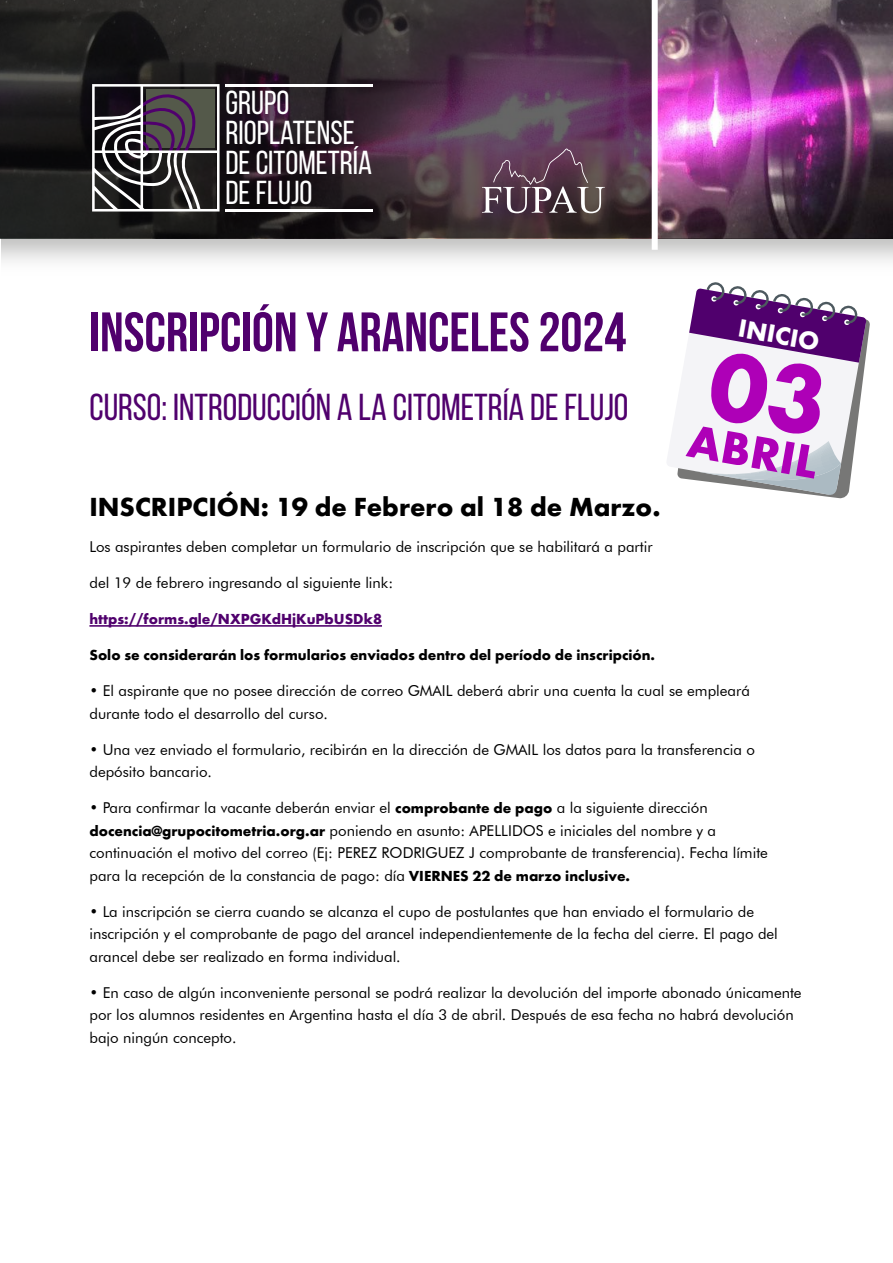
<style>
.page{position:relative;width:893px;height:1263px;background:#fff}
.page>*{position:absolute;margin:0;border:0;box-sizing:border-box;transform-origin:0 0}
.t1{font:700 55.5px "Bebas Neue";color:#50006d}
.t2{font:700 48px "Futura";color:#ae00b7}
.t3{font:37.5px "Bebas Neue";color:#50006d}
.t4{font:33.15px/30px "Bebas Neue";color:#fff}
.t5{font:700 27px "Futura";color:#000}
.t6{font:700 25.95px "Futura";color:#fff}
.t7{font:15px/22.5px "Futura BT";color:#000}
.t8{font:700 15px "Futura";color:#000}
.t9{font:700 15px "Futura";color:#50006d}
.s1{font-family:"Futura";font-weight:700}
</style>
<div class="page">
<hr style="left:89px;top:625px;width:293px;height:2px;background:#50006d">
<img style="left:658px;top:0;width:235px;height:238px">
<svg style="left:0;top:0;width:652px;height:238px;background:#342831"></svg>
<svg style="left:92px;top:84px;width:128px;height:128px;background:#565256"></svg>
<hr style="left:226px;top:84px;width:147px;height:3px;background:#fff">
<hr style="left:226px;top:209px;width:147px;height:2px;background:#fff">
<svg style="left:482px;top:148px;width:123px;height:65px;background:#6b5260"></svg>
<div style="left:2px;top:238px;width:891px;height:45px;background:linear-gradient(to bottom,#cbcbca,#fff)"></div>
<div style="left:652px;top:0;width:6px;height:250px;background:#fff"></div>
<svg style="left:666px;top:280px;width:204px;height:218px"></svg>
<h3 class="t4" style="left:225px;top:88px;width:148px">GRUPO<br>RIOPLATENSE<br>DE CITOMETRÍA<br>DE FLUJO</h3>
<h1 class="t1" style="left:89px;top:302px;width:538px">INSCRIPCIÓN y ARANCELES 2024</h1>
<h3 class="t3" style="left:89px;top:387px;width:541px">CURSO: INTRODUCCIÓN A LA CITOMETRÍA DE FLUJO</h3>
<h3 class="t6" style="left:741px;top:312px;width:83px;rotate:10deg">INICIO</h3>
<h2 class="t2" style="left:693px;top:411px;width:133px;rotate:10deg">ABRIL</h2>
<h3 class="t5" style="left:89px;top:491px;width:573px">INSCRIPCIÓN: 19 de Febrero al 18 de Marzo.</h3>
<p class="t7" style="left:89px;top:536px;width:565px">Los aspirantes deben completar un formulario de inscripción que se habilitará a partir</p>
<p class="t7" style="left:89px;top:572px;width:305px">del 19 de febrero ingresando al siguiente link:</p>
<p class="t9" style="left:89px;top:610px;width:294px">https://forms.gle/NXPGKdHjKuPbUSDk8</p>
<p class="t8" style="left:89px;top:646px;width:567px">Solo se considerarán los formularios enviados dentro del período de inscripción.</p>
<p class="t7" style="left:89px;top:680px;width:662px">• El aspirante que no posee dirección de correo GMAIL deberá abrir una cuenta la cual se empleará durante todo el desarrollo del curso.</p>
<p class="t7" style="left:89px;top:738px;width:667px">• Una vez enviado el formulario, recibirán en la dirección de GMAIL los datos para la transferencia o depósito bancario.</p>
<p class="t7" style="left:89px;top:797px;width:680px">• Para confirmar la vacante deberán enviar el <span class="s1">comprobante de pago</span> a la siguiente dirección <span class="s1">docencia@grupocitometria.org.ar</span> poniendo en asunto: APELLIDOS e iniciales del nombre y a continuación el motivo del correo (Ej: PEREZ RODRIGUEZ J comprobante de transferencia). Fecha límite para la recepción de la constancia de pago: día <span class="s1">VIERNES 22 de marzo inclusive.</span></p>
<p class="t7" style="left:89px;top:900px;width:690px">• La inscripción se cierra cuando se alcanza el cupo de postulantes que han enviado el formulario de inscripción y el comprobante de pago del arancel independientemente de la fecha del cierre. El pago del arancel debe ser realizado en forma individual.</p>
<p class="t7" style="left:89px;top:981px;width:714px">• En caso de algún inconveniente personal se podrá realizar la devolución del importe abonado únicamente por los alumnos residentes en Argentina hasta el día 3 de abril. Después de esa fecha no habrá devolución bajo ningún concepto.</p>
</div>
